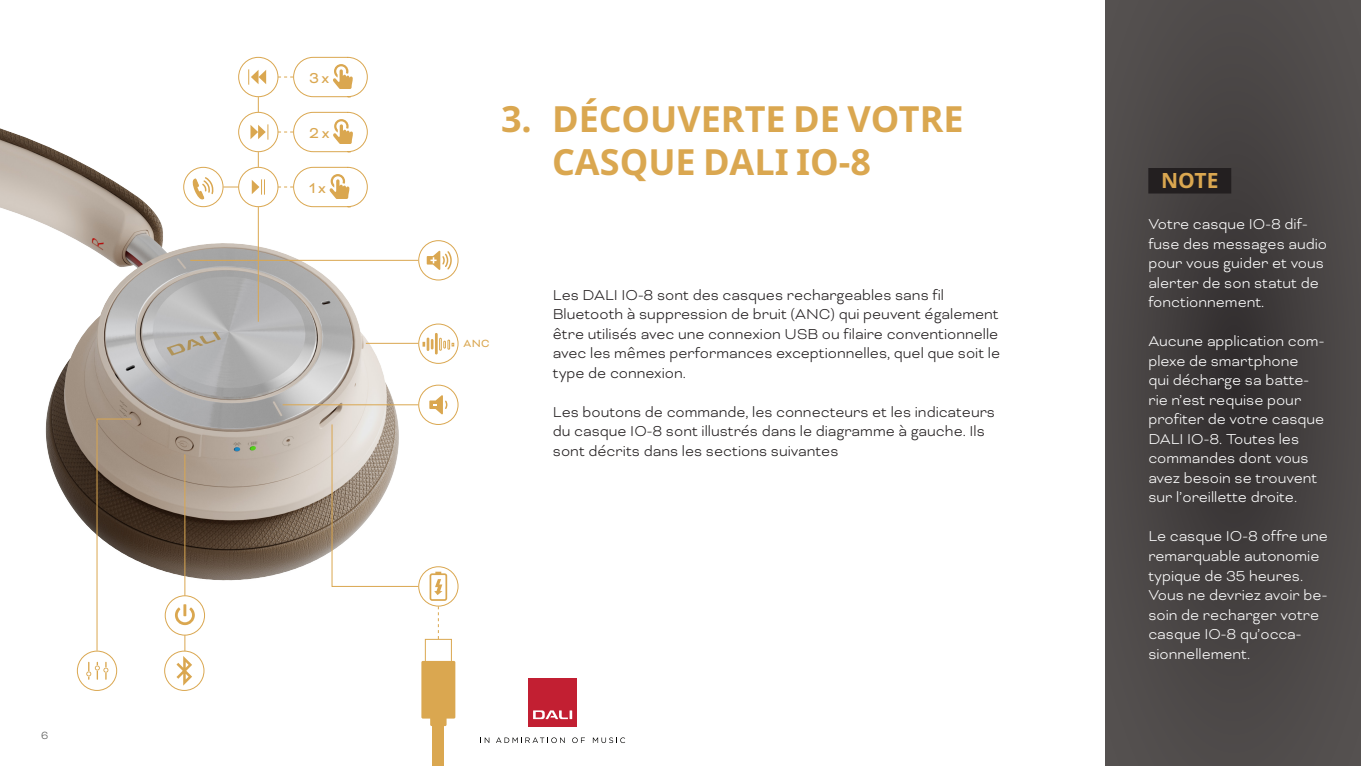
<style>
.page{position:relative;width:1361px;height:766px;background:#fff}
.page>*{position:absolute;margin:0;border:0;box-sizing:border-box;transform-origin:0 0}
.Heading_Level_1_EN{font:700 36px/43.2px "Noto Sans";color:#daa750}
.Note_Heading{font:700 21px "Noto Sans";color:#daa750}
.Note_Body{font:300 16.5px/19.5px "Bicyclette";color:#fff}
.Body{font:300 16.5px/19.5px "Bicyclette";color:#231f20}
.t1{font:16.5px "Bicyclette";color:#daa750}
.DALI_label_white{font:12px "Bicyclette";color:#daa750}
.t2{font:300 12px "Bicyclette";color:#575756}
</style>
<div class="page">
<svg style="left:1106px;top:0;width:255px;height:765px;background:#484444"></svg>
<img style="left:0;top:85px;width:439px;height:531px">
<div style="left:432px;top:721px;width:12px;height:44px;background:#daa750"></div>
<div style="left:430px;top:710px;width:16px;height:15px;background:#daa750"></div>
<div style="left:421px;top:660px;width:34px;height:58px;background:#daa750"></div>
<div style="left:425px;top:638px;width:27px;height:27px;border:1px solid #daa750"></div>
<hr style="left:184px;top:454px;width:1px;height:197px;background:#daa750">
<hr style="left:258px;top:207px;width:1px;height:114px;background:#daa750">
<div style="left:418px;top:323px;width:40px;height:40px;border:1px solid #daa750;border-radius:50%"></div>
<div style="left:435px;top:333px;width:2px;height:21px;border:1px solid #daa750"></div>
<svg style="left:422px;top:337px;width:11px;height:13px"></svg>
<svg style="left:439px;top:338px;width:15px;height:12px"></svg>
<hr style="left:190px;top:260px;width:228px;height:1px;background:#daa750">
<hr style="left:366px;top:343px;width:52px;height:1px;background:#daa750">
<div style="left:418px;top:240px;width:40px;height:40px;border:1px solid #daa750;border-radius:50%"></div>
<svg style="left:427px;top:250px;width:25px;height:21px"></svg>
<hr style="left:283px;top:404px;width:135px;height:1px;background:#daa750">
<div style="left:418px;top:384px;width:40px;height:41px;border:1px solid #daa750;border-radius:50%"></div>
<svg style="left:429px;top:395px;width:19px;height:19px"></svg>
<svg style="left:278px;top:186px;width:15px;height:1px"></svg>
<svg style="left:223px;top:186px;width:15px;height:1px"></svg>
<svg style="left:278px;top:132px;width:15px;height:1px"></svg>
<div style="left:238px;top:57px;width:40px;height:40px;border:1px solid #daa750;border-radius:50%"></div>
<div style="left:238px;top:112px;width:40px;height:40px;border:1px solid #daa750;border-radius:50%"></div>
<div style="left:238px;top:167px;width:40px;height:40px;border:1px solid #daa750;border-radius:50%"></div>
<svg style="left:252px;top:179px;width:13px;height:15px"></svg>
<div style="left:183px;top:167px;width:40px;height:40px;border:1px solid #daa750;border-radius:50%"></div>
<svg style="left:192px;top:176px;width:21px;height:24px"></svg>
<div style="left:293px;top:57px;width:75px;height:40px;border:1px solid #daa750;border-radius:20px"></div>
<svg style="left:333px;top:64px;width:20px;height:25px"></svg>
<div style="left:293px;top:112px;width:75px;height:40px;border:1px solid #daa750;border-radius:20px"></div>
<svg style="left:333px;top:119px;width:20px;height:25px"></svg>
<div style="left:293px;top:167px;width:75px;height:40px;border:1px solid #daa750;border-radius:20px"></div>
<svg style="left:329px;top:174px;width:20px;height:25px"></svg>
<svg style="left:258px;top:152px;width:1px;height:15px"></svg>
<svg style="left:258px;top:97px;width:1px;height:15px"></svg>
<svg style="left:250px;top:124px;width:18px;height:16px"></svg>
<svg style="left:248px;top:69px;width:18px;height:16px"></svg>
<svg style="left:438px;top:606px;width:1px;height:32px"></svg>
<div style="left:418px;top:566px;width:40px;height:40px;border:1px solid #daa750;border-radius:50%"></div>
<svg style="left:429px;top:571px;width:18px;height:29px"></svg>
<svg style="left:331px;top:423px;width:88px;height:164px"></svg>
<div style="left:165px;top:595px;width:39px;height:40px;background:#fff;border-radius:50%"></div>
<div style="left:165px;top:595px;width:40px;height:40px;border:1px solid #daa750;border-radius:50%"></div>
<svg style="left:175px;top:604px;width:20px;height:21px"></svg>
<div style="left:164px;top:650px;width:40px;height:40px;border:1px solid #daa750;border-radius:50%"></div>
<svg style="left:176px;top:656px;width:16px;height:29px"></svg>
<svg style="left:96px;top:418px;width:36px;height:232px"></svg>
<div style="left:77px;top:650px;width:40px;height:40px;border:1px solid #daa750;border-radius:50%"></div>
<svg style="left:86px;top:661px;width:22px;height:18px"></svg>
<div style="left:1148px;top:168px;width:83px;height:25px;background:#231f20"></div>
<div style="left:529px;top:678px;width:48px;height:48px;background:#c21f32"></div>
<svg style="left:533px;top:710px;width:39px;height:9px"></svg>
<svg style="left:480px;top:737px;width:9px;height:5px"></svg>
<svg style="left:496px;top:737px;width:69px;height:5px"></svg>
<svg style="left:572px;top:737px;width:13px;height:5px"></svg>
<svg style="left:593px;top:737px;width:32px;height:5px"></svg>
<p class="t2" style="left:41px;top:728px;width:9px">6</p>
<p class="t1" style="left:309px;top:68px;width:22px">3x</p>
<p class="t1" style="left:309px;top:123px;width:22px">2x</p>
<p class="t1" style="left:309px;top:178px;width:18px">1x</p>
<p class="Heading_Level_1_EN" style="left:552px;top:96px;width:413px;text-indent:-51px">3. DÉCOUVERTE DE VOTRE<br>CASQUE DALI IO-8</p>
<p class="DALI_label_white" style="left:463px;top:337px;width:27px">ANC</p>
<p class="Body" style="left:553px;top:284px;width:449px">Les DALI IO-8 sont des casques rechargeables sans fil Bluetooth à suppression de bruit (ANC) qui peuvent également être utilisés avec une connexion USB ou filaire conventionnelle avec les mêmes performances exceptionnelles, quel que soit le type de connexion.</p>
<p class="Body" style="left:553px;top:401px;width:444px">Les boutons de commande, les connecteurs et les indicateurs du casque IO-8 sont illustrés dans le diagramme à gauche. Ils sont décrits dans les sections suivantes</p>
<p class="Note_Heading" style="left:1161px;top:166px;width:59px">NOTE</p>
<p class="Note_Body" style="left:1148px;top:214px;width:180px">Votre casque IO-8 dif&shy;fuse des messages audio pour vous guider et vous alerter de son statut de fonctionnement.</p>
<p class="Note_Body" style="left:1148px;top:331px;width:177px">Aucune application com&shy;plexe de smartphone<br>qui décharge sa batte&shy;rie n’est requise pour profiter de votre casque<br>DALI IO-8. Toutes les commandes dont vous avez besoin se trouvent sur l’oreillette droite.</p>
<p class="Note_Body" style="left:1148px;top:526px;width:181px">Le casque IO-8 offre une remarquable autonomie typique de 35 heures.<br>Vous ne devriez avoir be&shy;soin de recharger votre casque IO-8 qu’occa&shy;sionnellement.</p>
</div>
